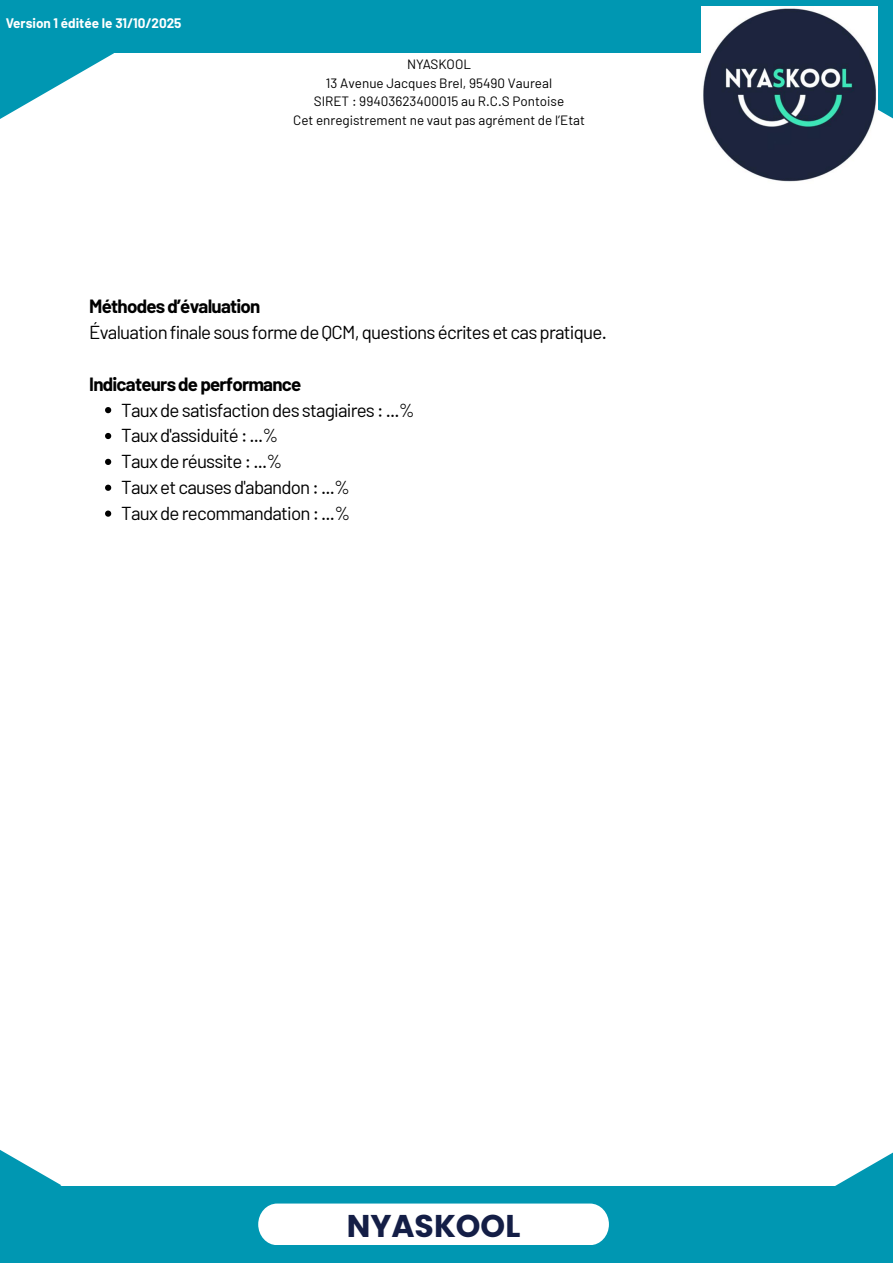
<style>
.page{position:relative;width:893px;height:1263px;background:#fff}
.page>*{position:absolute;margin:0;border:0;box-sizing:border-box;transform-origin:0 0}
.t1{font:700 31.42px "Poppins";color:#141e46}
.t2{font:18.75px/25.9px "Barlow";letter-spacing:-.04em;color:#000}
.t3{font:700 18.75px "Barlow";letter-spacing:-.04em;color:#000}
.t4{font:13.5px/18.5px "Barlow";color:#000;text-align:center}
.t5{font:700 13.5px "Barlow";color:#fff}
</style>
<div class="page">
<div style="left:0;top:1186px;width:893px;height:77px;background:#0097b2"></div>
<div style="left:258px;top:1203px;width:351px;height:42px;background:#fff"></div>
<svg style="left:0;top:1150px;width:61px;height:36px"></svg>
<svg style="left:835px;top:1152px;width:58px;height:34px"></svg>
<div style="left:0;top:0;width:893px;height:53px;background:#0097b2"></div>
<svg style="left:0;top:53px;width:114px;height:66px"></svg>
<div style="left:780px;top:0;width:113px;height:128px;background:#0097b2"></div>
<svg style="left:105px;top:407px;width:6px;height:6px"></svg>
<svg style="left:105px;top:433px;width:6px;height:6px"></svg>
<svg style="left:105px;top:459px;width:6px;height:6px"></svg>
<svg style="left:105px;top:485px;width:6px;height:6px"></svg>
<svg style="left:105px;top:510px;width:6px;height:7px"></svg>
<img style="left:701px;top:6px;width:176px;height:176px">
<p class="t5" style="left:6px;top:15px;width:177px">Version 1 éditée le 31/10/2025</p>
<p class="t4" style="left:293px;top:55px;width:293px">NYASKOOL<br>13 Avenue Jacques Brel, 95490 Vaureal<br>SIRET : 99403623400015 au R.C.S Pontoise<br>Cet enregistrement ne vaut pas agrément de l’Etat</p>
<p class="t3" style="left:89px;top:294px;width:173px">Méthodes d’évaluation</p>
<p class="t2" style="left:89px;top:319px;width:519px">Évaluation finale sous forme de QCM, questions écrites et cas pratique.</p>
<p class="t3" style="left:89px;top:372px;width:214px">Indicateurs de performance</p>
<p class="t2" style="left:121px;top:396px;width:295px">Taux de satisfaction des stagiaires : ...%<br>Taux d'assiduité : ...%<br>Taux de réussite : ...%<br>Taux et causes d'abandon : ...%<br>Taux de recommandation : ...%</p>
<h1 class="t1" style="left:347px;top:1204px;width:175px">NYASKOOL</h1>
</div>
